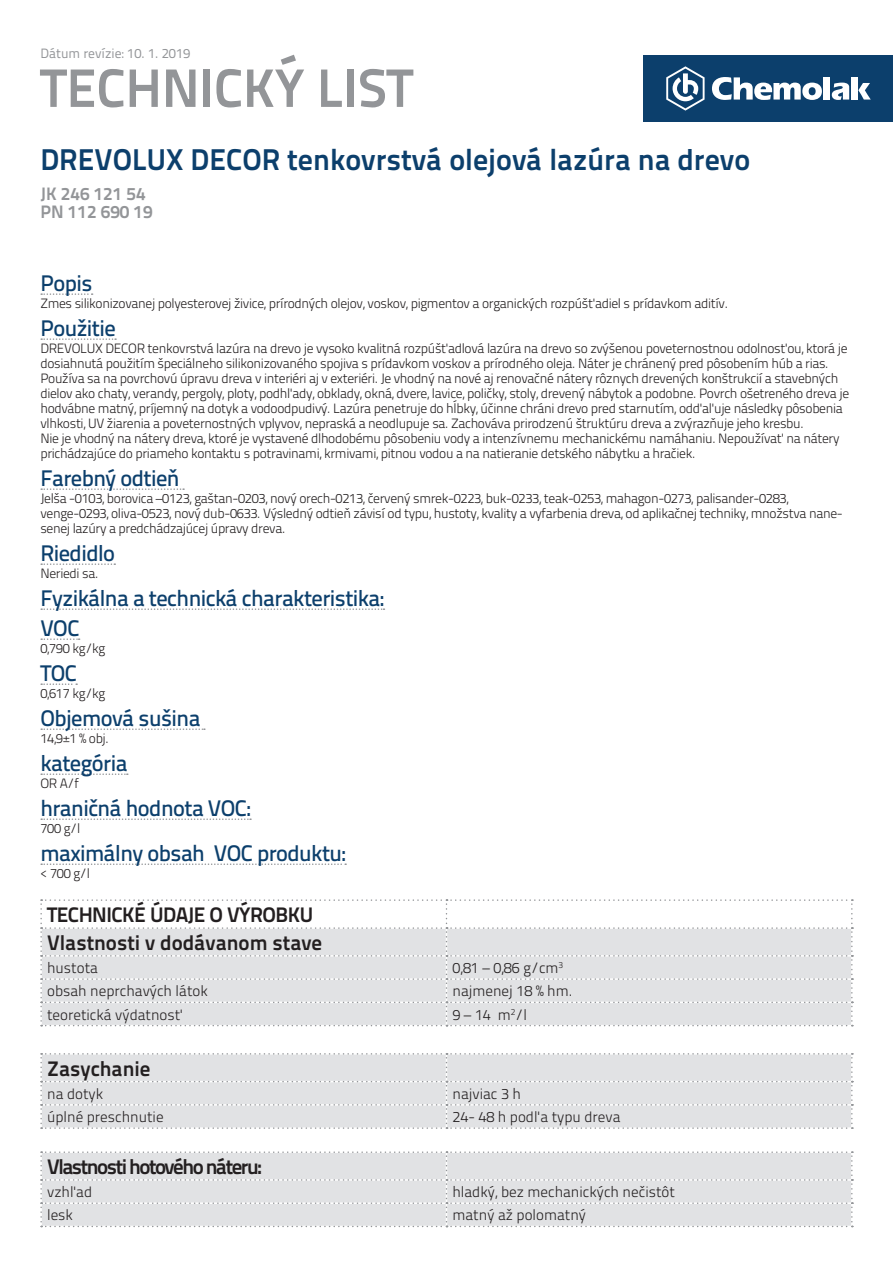
<style>
.page{position:relative;width:893px;height:1263px;background:#fff}
.page>*{position:absolute;margin:0;border:0;box-sizing:border-box;transform-origin:0 0}
.t1{font:700 54px "Titillium Text 22 L";color:#939598}
.t2{font:700 30px "Titillium Text 22 L";color:#0c3f6c}
.t3{font:500 22.5px/45px "Titillium Text 22 L";letter-spacing:-.025em;color:#0c3f6c}
.t4{font:700 21px/27.9px "Titillium Text 22 L";color:#231f20}
.t5{font:700 21px "Titillium Text 22 L";letter-spacing:-.07em;color:#231f20}
.t6{font:700 18px/18px "Titillium Text 22 L";color:#939598}
.t7{font:300 15px "Titillium Text 22 L";color:#231f20}
.t8{font:300 13.5px/15px "Titillium Text 22 L";letter-spacing:-.025em;color:#231f20}
.t9{font:13.5px "Titillium Text 22 L";color:#939598}
</style>
<div class="page">
<div style="left:644px;top:55px;width:249px;height:67px;background:#0c3f6c"></div>
<svg style="left:712px;top:77px;width:110px;height:23px"></svg>
<div style="left:824px;top:77px;width:6px;height:23px;background:#fff"></div>
<svg style="left:832px;top:83px;width:17px;height:17px"></svg>
<div style="left:852px;top:77px;width:6px;height:23px;background:#fff"></div>
<svg style="left:858px;top:83px;width:13px;height:17px"></svg>
<svg style="left:666px;top:66px;width:39px;height:45px"></svg>
<svg style="left:41px;top:293px;width:52px;height:2px"></svg>
<svg style="left:41px;top:338px;width:75px;height:2px"></svg>
<svg style="left:41px;top:488px;width:143px;height:2px"></svg>
<svg style="left:41px;top:563px;width:74px;height:2px"></svg>
<svg style="left:41px;top:608px;width:343px;height:2px"></svg>
<svg style="left:41px;top:638px;width:39px;height:2px"></svg>
<svg style="left:41px;top:683px;width:36px;height:2px"></svg>
<svg style="left:41px;top:728px;width:164px;height:2px"></svg>
<svg style="left:41px;top:773px;width:87px;height:2px"></svg>
<svg style="left:41px;top:818px;width:210px;height:2px"></svg>
<svg style="left:41px;top:863px;width:305px;height:2px"></svg>
<svg style="left:40px;top:899px;width:813px;height:127px"></svg>
<svg style="left:40px;top:1053px;width:813px;height:76px;background:#e1e2e4"></svg>
<svg style="left:40px;top:1151px;width:813px;height:76px;background:#e1e2e4"></svg>
<p class="t9" style="left:40px;top:43px;width:151px">Dátum revízie: 10. 1. 2019</p>
<h1 class="t1" style="left:40px;top:46px;width:374px">TECHNICKÝ LIST</h1>
<h2 class="t2" style="left:40px;top:137px;width:711px">DREVOLUX DECOR tenkovrstvá olejová lazúra na drevo</h2>
<h3 class="t6" style="left:40px;top:184px;width:114px">JK 246 121 54<br>PN 112 690 19</h3>
<h3 class="t3" style="left:40px;top:259px;width:77px">Popis<br>Použitie</h3>
<p class="t8" style="left:40px;top:295px;width:689px">Zmes silikonizovanej polyesterovej živice, prírodných olejov, voskov, pigmentov a organických rozpúšťadiel s prídavkom aditív.</p>
<p class="t8" style="left:40px;top:340px;width:810px">DREVOLUX DECOR tenkovrstvá lazúra na drevo je vysoko kvalitná rozpúšťadlová lazúra na drevo so zvýšenou poveternostnou odolnosťou, ktorá je dosiahnutá použitím špeciálneho silikonizovaného spojiva s prídavkom voskov a prírodného oleja. Náter je chránený pred pôsobením húb a rias.<br>Používa sa na povrchovú úpravu dreva v interiéri aj v exteriéri. Je vhodný na nové aj renovačné nátery rôznych drevených konštrukcií a stavebných dielov ako chaty, verandy, pergoly, ploty, podhľady, obklady, okná, dvere, lavice, poličky, stoly, drevený nábytok a podobne. Povrch ošetreného dreva je hodvábne matný, príjemný na dotyk a vodoodpudivý. Lazúra penetruje do hĺbky, účinne chráni drevo pred starnutím, odďaľuje následky pôsobenia vlhkosti, UV žiarenia a poveternostných vplyvov, nepraská a neodlupuje sa. Zachováva prirodzenú štruktúru dreva a zvýrazňuje jeho kresbu.<br>Nie je vhodný na nátery dreva, ktoré je vystavené dlhodobému pôsobeniu vody a intenzívnemu mechanickému namáhaniu. Nepoužívať na nátery prichádzajúce do priameho kontaktu s potravinami, krmivami, pitnou vodou a na natieranie detského nábytku a hračiek.</p>
<p class="t8" style="left:40px;top:490px;width:804px">Jelša -0103, borovica –0123, gaštan-0203, nový orech-0213, červený smrek-0223, buk-0233, teak-0253, mahagon-0273, palisander-0283, venge-0293, oliva-0523, nový dub-0633. Výsledný odtieň závisí od typu, hustoty, kvality a vyfarbenia dreva, od aplikačnej techniky, množstva nane&shy;senej lazúry a predchádzajúcej úpravy dreva.</p>
<p class="t8" style="left:40px;top:565px;width:59px">Neriedi sa.</p>
<h3 class="t3" style="left:40px;top:454px;width:141px">Farebný odtieň</h3>
<h3 class="t3" style="left:40px;top:529px;width:345px">Riedidlo<br>Fyzikálna a technická charakteristika:</h3>
<h3 class="t3" style="left:40px;top:604px;width:307px">VOC<br>TOC<br>Objemová sušina<br>kategória<br>hraničná hodnota VOC: maximálny obsah VOC produktu:</h3>
<h3 class="t4" style="left:47px;top:899px;width:277px">TECHNICKÉ ÚDAJE O VÝROBKU<br>Vlastnosti v dodávanom stave</h3>
<p class="t7" style="left:47px;top:957px;width:52px">hustota</p>
<p class="t7" style="left:452px;top:957px;width:112px">0,81 – 0,86 g/cm<sup>3</sup></p>
<p class="t7" style="left:47px;top:980px;width:162px">obsah neprchavých látok</p>
<p class="t7" style="left:452px;top:980px;width:122px">najmenej 18 % hm.</p>
<p class="t7" style="left:47px;top:1003px;width:137px">teoretická výdatnosť</p>
<p class="t7" style="left:452px;top:1003px;width:76px">9 – 14 m<sup>2</sup>/l</p>
<h3 class="t4" style="left:47px;top:1053px;width:105px">Zasychanie</h3>
<p class="t7" style="left:47px;top:1083px;width:57px">na dotyk</p>
<p class="t7" style="left:452px;top:1083px;width:70px">najviac 3 h</p>
<p class="t7" style="left:47px;top:1106px;width:118px">úplné preschnutie</p>
<p class="t7" style="left:452px;top:1106px;width:169px">24- 48 h podľa typu dreva</p>
<h3 class="t5" style="left:47px;top:1150px;width:216px">Vlastnosti hotového náteru:</h3>
<p class="t7" style="left:47px;top:1181px;width:47px">vzhľad</p>
<p class="t7" style="left:452px;top:1181px;width:224px">hladký, bez mechanických nečistôt</p>
<p class="t7" style="left:47px;top:1204px;width:27px">lesk</p>
<p class="t7" style="left:452px;top:1204px;width:135px">matný až polomatný</p>
<p class="t8" style="left:40px;top:640px;width:66px">0,790 kg/kg</p>
<p class="t8" style="left:40px;top:685px;width:66px">0,617 kg/kg</p>
<p class="t8" style="left:40px;top:730px;width:70px">14,9±1 % obj.</p>
<p class="t8" style="left:40px;top:775px;width:40px">OR A/f</p>
<p class="t8" style="left:40px;top:820px;width:41px">700 g/l</p>
<p class="t8" style="left:40px;top:865px;width:51px">&lt; 700 g/l</p>
</div>
